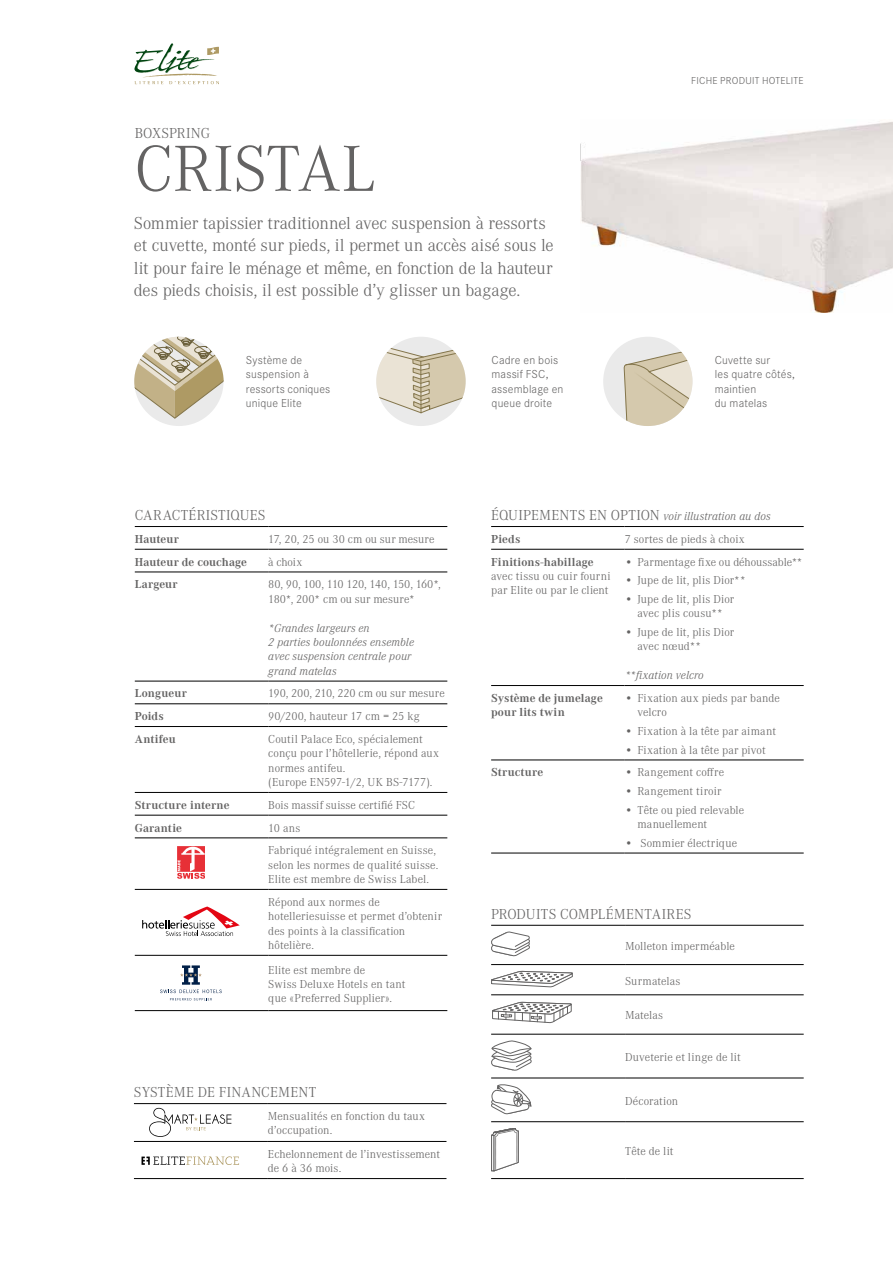
<style>
.page{position:relative;width:893px;height:1263px;background:#fff}
.page>*{position:absolute;margin:0;border:0;box-sizing:border-box;transform-origin:0 0}
.t1{font:300 67.5px "Corporate A Pro";letter-spacing:-.01em;color:#646363}
.t2{font:300 18px/22.5px "Corporate A Pro";letter-spacing:-.01em;color:#646363}
.t3{font:300 15px "Corporate A Pro";letter-spacing:.01em;color:#646363}
.t4{font:300 12px/14.4px "Corporate A Pro";letter-spacing:.005em;color:#646363}
.t5{font:italic 300 12px/14.4px "Corporate A Pro";letter-spacing:.015em;color:#646363}
.t6{font:300 12px/14.4px "Corporate S Pro";letter-spacing:.015em;color:#646363}
.t7{font:700 12px/14.4px "Corporate A Pro";letter-spacing:.01em;color:#646363}
.t8{font:300 10.5px "Corporate S Pro";letter-spacing:.025em;color:#646363}
.s1{font-style:normal;font-size:15px}
.s2{font-weight:700;font-style:normal}
</style>
<div class="page">
<svg style="left:134px;top:43px;width:85px;height:41px"></svg>
<hr style="left:135px;top:526px;width:133px;height:1px;background:#000">
<hr style="left:268px;top:526px;width:179px;height:1px;background:#000">
<hr style="left:135px;top:549px;width:133px;height:1px;background:#000">
<hr style="left:268px;top:549px;width:179px;height:1px;background:#000">
<hr style="left:135px;top:572px;width:133px;height:1px;background:#000">
<hr style="left:268px;top:572px;width:179px;height:1px;background:#000">
<hr style="left:135px;top:681px;width:133px;height:1px;background:#000">
<hr style="left:268px;top:681px;width:179px;height:1px;background:#000">
<hr style="left:135px;top:703px;width:133px;height:1px;background:#000">
<hr style="left:268px;top:703px;width:179px;height:1px;background:#000">
<hr style="left:135px;top:726px;width:133px;height:1px;background:#000">
<hr style="left:268px;top:726px;width:179px;height:1px;background:#000">
<hr style="left:135px;top:792px;width:133px;height:1px;background:#000">
<hr style="left:268px;top:792px;width:179px;height:1px;background:#000">
<hr style="left:135px;top:815px;width:133px;height:1px;background:#000">
<hr style="left:268px;top:815px;width:179px;height:1px;background:#000">
<hr style="left:135px;top:838px;width:133px;height:1px;background:#000">
<hr style="left:268px;top:838px;width:179px;height:1px;background:#000">
<hr style="left:135px;top:889px;width:133px;height:1px;background:#000">
<hr style="left:268px;top:889px;width:179px;height:1px;background:#000">
<hr style="left:135px;top:955px;width:133px;height:1px;background:#000">
<hr style="left:268px;top:955px;width:179px;height:1px;background:#000">
<hr style="left:135px;top:1010px;width:133px;height:1px;background:#000">
<hr style="left:268px;top:1010px;width:179px;height:1px;background:#000">
<svg style="left:177px;top:846px;width:28px;height:32px"></svg>
<svg style="left:142px;top:906px;width:98px;height:30px"></svg>
<svg style="left:160px;top:965px;width:62px;height:35px"></svg>
<img style="left:580px;top:121px;width:313px;height:191px">
<div style="left:134px;top:337px;width:90px;height:89px;background:#eaeaea;border-radius:50%"></div>
<svg style="left:134px;top:337px;width:90px;height:82px"></svg>
<div style="left:376px;top:337px;width:90px;height:89px;background:#eaeaea;border-radius:50%"></div>
<svg style="left:376px;top:337px;width:90px;height:77px"></svg>
<div style="left:603px;top:337px;width:89px;height:89px;background:#eaeaea;border-radius:50%"></div>
<svg style="left:623px;top:346px;width:69px;height:80px"></svg>
<hr style="left:491px;top:925px;width:134px;height:1px;background:#000">
<hr style="left:625px;top:925px;width:179px;height:1px;background:#000">
<hr style="left:491px;top:964px;width:134px;height:1px;background:#000">
<hr style="left:625px;top:964px;width:179px;height:1px;background:#000">
<hr style="left:491px;top:994px;width:134px;height:1px;background:#000">
<hr style="left:625px;top:994px;width:179px;height:1px;background:#000">
<hr style="left:491px;top:1034px;width:134px;height:1px;background:#000">
<hr style="left:625px;top:1034px;width:179px;height:1px;background:#000">
<hr style="left:491px;top:1078px;width:134px;height:1px;background:#000">
<hr style="left:625px;top:1078px;width:179px;height:1px;background:#000">
<hr style="left:491px;top:1121px;width:134px;height:1px;background:#000">
<hr style="left:625px;top:1121px;width:179px;height:1px;background:#000">
<hr style="left:491px;top:1178px;width:134px;height:1px;background:#000">
<hr style="left:625px;top:1178px;width:179px;height:1px;background:#000">
<svg style="left:491px;top:932px;width:39px;height:24px"></svg>
<svg style="left:491px;top:971px;width:82px;height:16px"></svg>
<svg style="left:492px;top:1001px;width:80px;height:22px"></svg>
<svg style="left:491px;top:1040px;width:41px;height:30px"></svg>
<svg style="left:491px;top:1084px;width:41px;height:30px"></svg>
<svg style="left:491px;top:1128px;width:28px;height:43px"></svg>
<hr style="left:134px;top:1103px;width:134px;height:1px;background:#000">
<hr style="left:268px;top:1103px;width:178px;height:1px;background:#000">
<hr style="left:134px;top:1141px;width:134px;height:1px;background:#000">
<hr style="left:268px;top:1141px;width:178px;height:1px;background:#000">
<hr style="left:134px;top:1178px;width:134px;height:1px;background:#000">
<hr style="left:268px;top:1178px;width:178px;height:1px;background:#000">
<svg style="left:149px;top:1108px;width:82px;height:29px"></svg>
<svg style="left:142px;top:1156px;width:97px;height:9px"></svg>
<hr style="left:491px;top:526px;width:134px;height:1px;background:#000">
<hr style="left:625px;top:526px;width:179px;height:1px;background:#000">
<hr style="left:491px;top:549px;width:134px;height:1px;background:#000">
<hr style="left:625px;top:549px;width:179px;height:1px;background:#000">
<hr style="left:491px;top:685px;width:134px;height:1px;background:#000">
<hr style="left:625px;top:685px;width:179px;height:1px;background:#000">
<hr style="left:491px;top:760px;width:134px;height:1px;background:#000">
<hr style="left:625px;top:760px;width:179px;height:1px;background:#000">
<hr style="left:491px;top:853px;width:134px;height:1px;background:#000">
<hr style="left:625px;top:853px;width:179px;height:1px;background:#000">
<p class="t3" style="left:135px;top:123px;width:77px">BOXSPRING</p>
<h1 class="t1" style="left:134px;top:123px;width:242px">CRISTAL</h1>
<h2 class="t2" style="left:134px;top:211px;width:421px">Sommier tapissier traditionnel avec suspension à ressorts et cuvette, monté sur pieds, il permet un accès aisé sous le lit pour faire le ménage et même, en fonction de la hauteur des pieds choisis, il est possible d’y glisser un bagage.</h2>
<p class="t8" style="left:691px;top:73px;width:114px">FICHE PRODUIT HOTELITE</p>
<p class="t6" style="left:246px;top:352px;width:86px">Système de suspension à ressorts coniques unique Elite</p>
<p class="t6" style="left:492px;top:352px;width:73px">Cadre en bois massif FSC, assemblage en queue droite</p>
<p class="t6" style="left:715px;top:352px;width:82px">Cuvette sur<br>les quatre côtés, maintien<br>du matelas</p>
<p class="t3" style="left:135px;top:505px;width:132px">CARACTÉRISTIQUES</p>
<p class="t7" style="left:135px;top:531px;width:46px">Hauteur</p>
<p class="t4" style="left:268px;top:531px;width:168px">17, 20, 25 ou 30 cm ou sur mesure</p>
<p class="t7" style="left:135px;top:554px;width:114px">Hauteur de couchage</p>
<p class="t4" style="left:268px;top:554px;width:36px">à choix</p>
<p class="t7" style="left:135px;top:577px;width:45px">Largeur</p>
<p class="t4" style="left:268px;top:577px;width:174px">80, 90, 100, 110 120, 140, 150, 160*,<br>180*, 200* cm ou sur mesure*</p>
<p class="t5" style="left:268px;top:620px;width:147px">*Grandes largeurs en<br>2 parties boulonnées ensemble avec suspension centrale pour grand matelas</p>
<p class="t7" style="left:135px;top:686px;width:54px">Longueur</p>
<p class="t4" style="left:268px;top:686px;width:178px">190, 200, 210, 220 cm ou sur mesure</p>
<p class="t7" style="left:135px;top:708px;width:31px">Poids</p>
<p class="t4" style="left:268px;top:708px;width:153px">90/200, hauteur 17 cm = 25 kg</p>
<p class="t7" style="left:135px;top:731px;width:42px">Antifeu</p>
<p class="t4" style="left:268px;top:731px;width:172px">Coutil Palace Eco, spécialement conçu pour l’hôtellerie, répond aux normes antifeu.<br>(Europe EN597-1/2, UK BS-7177).</p>
<p class="t7" style="left:135px;top:797px;width:96px">Structure interne</p>
<p class="t4" style="left:268px;top:797px;width:148px">Bois massif suisse certifié FSC</p>
<p class="t7" style="left:135px;top:820px;width:49px">Garantie</p>
<p class="t4" style="left:268px;top:816px;width:169px;line-height:22.6px">10 ans<br>Fabriqué intégralement en Suisse,</p>
<p class="t4" style="left:268px;top:857px;width:172px">selon les normes de qualité suisse.<br>Elite est membre de Swiss Label.</p>
<p class="t4" style="left:268px;top:894px;width:175px">Répond aux normes de hotelleriesuisse et permet d’obtenir des points à la classification hôtelière.</p>
<p class="t4" style="left:268px;top:962px;width:139px">Elite est membre de<br>Swiss Deluxe Hotels en tant que «Preferred Supplier».</p>
<p class="t3" style="left:134px;top:1082px;width:184px">SYSTÈME DE FINANCEMENT</p>
<p class="t4" style="left:268px;top:1108px;width:159px">Mensualités en fonction du taux d’occupation.</p>
<p class="t4" style="left:268px;top:1146px;width:174px">Echelonnement de l’investissement de 6 à 36 mois.</p>
<p class="t5" style="left:491px;top:504px;width:281px;line-height:22.5px"><span class="s1">ÉQUIPEMENTS EN OPTION</span> voir illustration au dos<br><span class="s2">Pieds</span></p>
<p class="t4" style="left:625px;top:531px;width:122px">7 sortes de pieds à choix</p>
<p class="t7" style="left:491px;top:554px;width:104px">Finitions-habillage</p>
<p class="t4" style="left:491px;top:568px;width:121px">avec tissu ou cuir fourni par Elite ou par le client</p>
<p class="t4" style="left:625px;top:554px;width:180px">• Parmentage fixe ou déhoussable**</p>
<p class="t4" style="left:625px;top:573px;width:123px">• Jupe de lit, plis Dior**</p>
<p class="t4" style="left:625px;top:591px;width:111px;text-align:center">• Jupe de lit, plis Dior avec plis cousu**</p>
<p class="t4" style="left:637px;top:624px;width:98px;text-indent:-13px">• Jupe de lit, plis Dior avec nœud**</p>
<p class="t5" style="left:625px;top:667px;width:81px">**fixation velcro</p>
<p class="t7" style="left:491px;top:690px;width:113px">Système de jumelage pour lits twin</p>
<p class="t4" style="left:637px;top:690px;width:144px;text-indent:-13px">• Fixation aux pieds par bande velcro</p>
<p class="t4" style="left:625px;top:723px;width:153px">• Fixation à la tête par aimant</p>
<p class="t4" style="left:625px;top:742px;width:142px">• Fixation à la tête par pivot</p>
<p class="t7" style="left:491px;top:765px;width:54px">Structure</p>
<p class="t4" style="left:625px;top:765px;width:101px">• Rangement coffre</p>
<p class="t4" style="left:625px;top:783px;width:98px">• Rangement tiroir</p>
<p class="t4" style="left:637px;top:802px;width:108px;text-indent:-13px">• Tête ou pied relevable manuellement</p>
<p class="t4" style="left:625px;top:835px;width:114px">• Sommier électrique</p>
<p class="t3" style="left:491px;top:904px;width:202px">PRODUITS COMPLÉMENTAIRES</p>
<p class="t4" style="left:625px;top:938px;width:111px">Molleton imperméable</p>
<p class="t4" style="left:625px;top:973px;width:57px">Surmatelas</p>
<p class="t4" style="left:625px;top:1008px;width:40px">Matelas</p>
<p class="t4" style="left:625px;top:1049px;width:117px">Duveterie et linge de lit</p>
<p class="t4" style="left:625px;top:1093px;width:55px">Décoration</p>
<p class="t4" style="left:625px;top:1143px;width:50px">Tête de lit</p>
</div>
